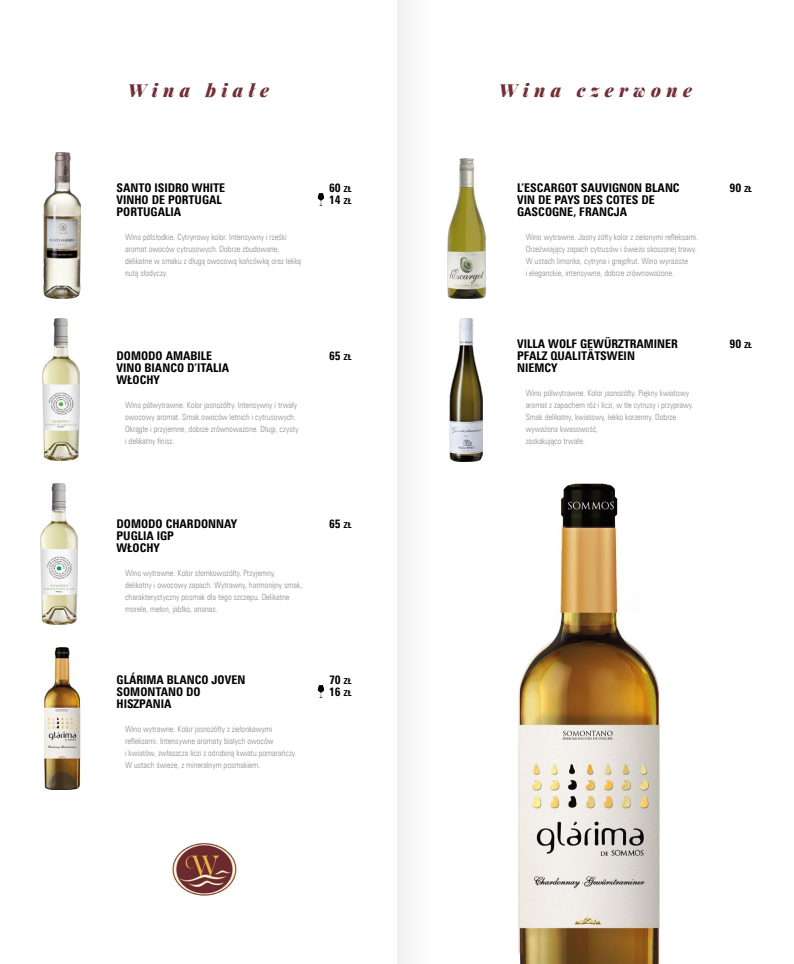
<style>
.page{position:relative;width:794px;height:964px;background:#fff}
.page>*{position:absolute;margin:0;border:0;box-sizing:border-box;transform-origin:0 0}
.t1{font:italic 900 18px "Playfair Display";letter-spacing:.3em;color:#722f38}
.t2{font:700 12px/12px "Zurich Cn EU";color:#000}
.t3{font:8.5px/12px "Zurich Lt Cn EU";color:#929292}
.s1{font-size:8.4px}
</style>
<div class="page">
<svg style="left:318px;top:193px;width:6px;height:13px"></svg>
<svg style="left:318px;top:685px;width:6px;height:13px"></svg>
<img style="left:44px;top:152px;width:36px;height:146px">
<img style="left:44px;top:647px;width:37px;height:142px">
<img style="left:518px;top:484px;width:142px;height:480px">
<img style="left:447px;top:159px;width:38px;height:139px">
<img style="left:450px;top:318px;width:33px;height:143px">
<img style="left:43px;top:319px;width:37px;height:141px">
<img style="left:41px;top:483px;width:37px;height:142px">
<img style="left:172px;top:842px;width:65px;height:54px">
<div style="left:397px;top:0;width:34px;height:964px;background:#f7f7f7"></div>
<h1 class="t1" style="left:128px;top:75px;width:142px">Wina białe</h1>
<h1 class="t1" style="left:499px;top:75px;width:194px">Wina czerwone</h1>
<h2 class="t2" style="left:117px;top:182px;width:110px">SANTO ISIDRO WHITE<br>VINHO DE PORTUGAL<br>PORTUGALIA</h2>
<p class="t3" style="left:125px;top:231px;width:178px">Wino półsłodkie. Cytrynowy kolor. Intensywny i rześki aromat owoców cytrusowych. Dobrze zbudowane, delikatne w smaku z długą owocową końcówką oraz lekką nutą słodyczy.</p>
<h2 class="t2" style="left:329px;top:182px;width:24px">60 <span class="s1">ZŁ<br></span>14 <span class="s1">ZŁ</span></h2>
<h2 class="t2" style="left:117px;top:350px;width:114px">DOMODO AMABILE<br>VINO BIANCO D’ITALIA<br>WŁOCHY</h2>
<p class="t3" style="left:125px;top:399px;width:175px">Wino półwytrawne. Kolor jasnożółty. Intensywny i trwały owocowy aromat. Smak owoców letnich i cytrusowych.<br>Okrągłe i przyjemne, dobrze zrównoważone. Długi, czysty i delikatny finisz.</p>
<h2 class="t2" style="left:329px;top:350px;width:24px">65 <span class="s1">ZŁ</span></h2>
<h2 class="t2" style="left:117px;top:518px;width:122px">DOMODO CHARDONNAY<br>PUGLIA IGP<br>WŁOCHY</h2>
<p class="t3" style="left:125px;top:567px;width:179px">Wino wytrawne. Kolor słomkowożółty. Przyjemny, delikatny i owocowy zapach. Wytrawny, harmonijny smak, charakterystyczny posmak dla tego szczepu. Delikatne morele, melon, jabłko, ananas.</p>
<h2 class="t2" style="left:117px;top:674px;width:130px">GLÁRIMA BLANCO JOVEN<br>SOMONTANO DO<br>HISZPANIA</h2>
<p class="t3" style="left:125px;top:723px;width:173px">Wino wytrawne. Kolor jasnożółty z zielonkawymi refleksami. Intensywne aromaty białych owoców<br>i kwiatów, zwłaszcza liczi z odrobiną kwiatu pomarańczy.<br>W ustach świeże, z mineralnym posmakiem.</p>
<h2 class="t2" style="left:329px;top:518px;width:24px">65 <span class="s1">ZŁ</span></h2>
<h2 class="t2" style="left:329px;top:674px;width:24px">70 <span class="s1">ZŁ<br></span>16 <span class="s1">ZŁ</span></h2>
<h2 class="t2" style="left:517px;top:182px;width:164px">L’ESCARGOT SAUVIGNON BLANC<br>VIN DE PAYS DES COTES DE<br>GASCOGNE, FRANCJA</h2>
<p class="t3" style="left:525px;top:231px;width:174px">Wino wytrawne. Jasny żółty kolor z zielonymi refleksami.<br>Orzeźwiający zapach cytrusów i świeżo skoszonej trawy.<br>W ustach limonka, cytryna i grejpfrut. Wino wyraziste<br>i eleganckie, intensywne, dobrze zrównoważone.</p>
<h2 class="t2" style="left:517px;top:338px;width:162px">VILLA WOLF GEWÜRZTRAMINER<br>PFALZ QUALITÄTSWEIN<br>NIEMCY</h2>
<p class="t3" style="left:525px;top:387px;width:170px">Wino półwytrawne. Kolor jasnożółty. Piękny kwiatowy aromat z zapachem róż i liczi, w tle cytrusy i przyprawy.<br>Smak delikatny, kwiatowy, lekko korzenny. Dobrze wyważona kwasowość,<br>zaskakująco trwałe.</p>
<h2 class="t2" style="left:729px;top:182px;width:24px">90 <span class="s1">ZŁ</span></h2>
<h2 class="t2" style="left:729px;top:338px;width:24px">90 <span class="s1">ZŁ</span></h2>
</div>
